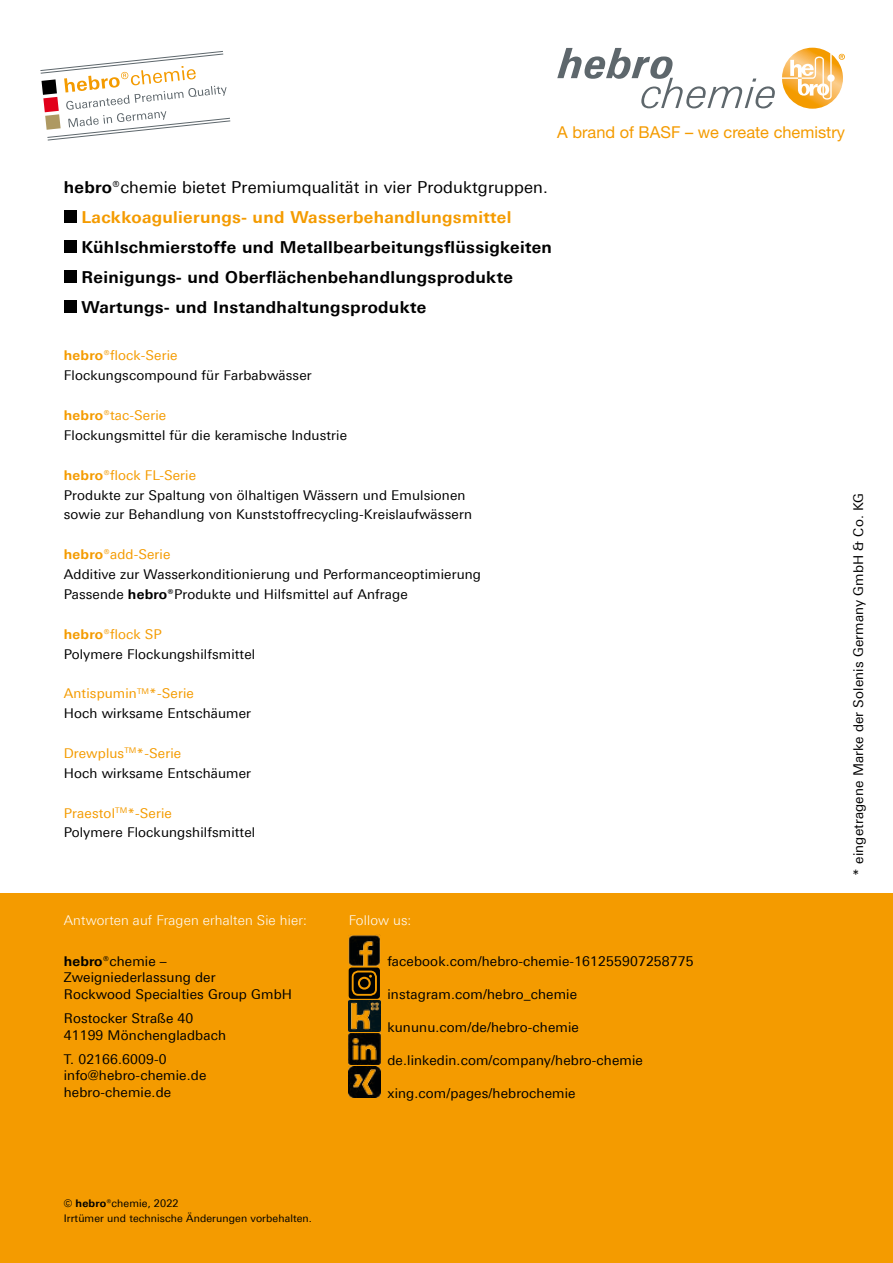
<style>
.page{position:relative;width:893px;height:1263px;background:#fff}
.page>*{position:absolute;margin:0;border:0;box-sizing:border-box;transform-origin:0 0}
.t1{font:700 16.5px/30px "LT Univers Basic";letter-spacing:.02em;color:#000}
.t2{font:16.5px/30px "LT Univers Basic";letter-spacing:.01em;color:#000}
.t3{font:16.35px "Helvetica Neue";color:#f49b00}
.t4{font:13.5px/19.8px "LT Univers Basic";letter-spacing:.01em;color:#000}
.t5{font:300 13.5px "LT Univers Basic";letter-spacing:.01em;color:#fff}
.t6{font:10.5px/14.9px "LT Univers Basic";letter-spacing:.01em;color:#000}
.s1{font-weight:700}
.s2{font-weight:700;color:#f49b00}
.s3{color:#f49b00}
</style>
<div class="page">
<div style="left:64px;top:210px;width:13px;height:13px;background:#000"></div>
<div style="left:64px;top:240px;width:13px;height:13px;background:#000"></div>
<div style="left:64px;top:270px;width:13px;height:13px;background:#000"></div>
<div style="left:64px;top:300px;width:13px;height:13px;background:#000"></div>
<svg style="left:40px;top:51px;width:191px;height:90px"></svg>
<svg style="left:557px;top:48px;width:218px;height:60px"></svg>
<svg style="left:782px;top:48px;width:63px;height:61px"></svg>
<div style="left:0;top:893px;width:893px;height:370px;background:#f49b00"></div>
<img style="left:349px;top:934px;width:31px;height:32px">
<img style="left:349px;top:1000px;width:31px;height:98px">
<div style="left:349px;top:967px;width:31px;height:32px;background:#000204;border-radius:3px"></div>
<div style="left:358px;top:977px;width:13px;height:12px;border:2px solid #f49b00;border-radius:50%"></div>
<div style="left:352px;top:970px;width:25px;height:26px;border:2px solid #f49b00;border-radius:6px"></div>
<p class="t3" style="left:557px;top:122px;width:289px">A brand of BASF – we create chemistry</p>
<p class="t2" style="left:81px;top:172px;width:468px;text-indent:-18px"><span class="s1">hebro</span>®chemie bietet Premiumqualität in vier Produktgruppen.<br><span class="s2">Lackkoagulierungs- und Wasserbehandlungsmittel</span></p>
<p class="t1" style="left:81px;top:232px;width:472px">Kühlschmierstoffe und Metallbearbeitungsflüssigkeiten<br>Reinigungs- und Oberflächenbehandlungsprodukte<br>Wartungs- und Instandhaltungsprodukte</p>
<p class="t4" style="left:64px;top:346px;width:249px"><span class="s2">hebro</span><span class="s3">®flock-Serie<br></span>Flockungscompound für Farbabwässer</p>
<p class="t4" style="left:64px;top:405px;width:285px"><span class="s2">hebro</span><span class="s3">®tac-Serie<br></span>Flockungsmittel für die keramische Industrie</p>
<p class="t4" style="left:64px;top:465px;width:410px"><span class="s2">hebro</span><span class="s3">®flock FL-Serie<br></span>Produkte zur Spaltung von ölhaltigen Wässern und Emulsionen sowie zur Behandlung von Kunststoffrecycling-Kreislaufwässern</p>
<p class="t4" style="left:64px;top:544px;width:419px"><span class="s2">hebro</span><span class="s3">®add-Serie<br></span>Additive zur Wasserkonditionierung und Performanceoptimierung<br>Passende <span class="s1">hebro®</span>Produkte und Hilfsmittel auf Anfrage</p>
<p class="t4" style="left:64px;top:624px;width:193px"><span class="s2">hebro</span><span class="s3">®flock SP<br></span>Polymere Flockungshilfsmittel</p>
<p class="t4" style="left:64px;top:683px;width:189px"><span class="s3">Antispumin</span><sup>TM</sup><span class="s3">*-Serie<br></span>Hoch wirksame Entschäumer</p>
<p class="t4" style="left:64px;top:743px;width:189px"><span class="s3">Drewplus</span><sup>TM</sup><span class="s3">*-Serie<br></span>Hoch wirksame Entschäumer</p>
<p class="t4" style="left:64px;top:803px;width:193px"><span class="s3">Praestol</span><sup>TM</sup><span class="s3">*-Serie<br></span>Polymere Flockungshilfsmittel</p>
<p class="t4" style="left:848px;top:875px;width:384px;rotate:-90deg">* eingetragene Marke der Solenis Germany GmbH &amp; Co. KG</p>
<p class="t5" style="left:64px;top:912px;width:245px">Antworten auf Fragen erhalten Sie hier:</p>
<p class="t5" style="left:349px;top:912px;width:64px">Follow us:</p>
<p class="t4" style="left:387px;top:951px;width:308px">facebook.com/hebro-chemie-161255907258775</p>
<p class="t4" style="left:387px;top:984px;width:191px">instagram.com/hebro_chemie</p>
<p class="t4" style="left:387px;top:1017px;width:193px">kununu.com/de/hebro-chemie</p>
<p class="t4" style="left:387px;top:1050px;width:257px">de.linkedin.com/company/hebro-chemie</p>
<p class="t4" style="left:387px;top:1083px;width:190px">xing.com/pages/hebrochemie</p>
<p class="t4" style="left:64px;top:952px;width:230px;line-height:16.5px"><span class="s1">hebro</span>®chemie –<br>Zweigniederlassung der<br>Rockwood Specialties Group GmbH</p>
<p class="t4" style="left:64px;top:1010px;width:164px;line-height:16.5px">Rostocker Straße 40<br>41199 Mönchengladbach</p>
<p class="t4" style="left:64px;top:1050px;width:144px;line-height:16.5px">T. 02166.6009-0 info@hebro-chemie.de hebro-chemie.de</p>
<p class="t6" style="left:64px;top:1196px;width:250px">© <span class="s1">hebro</span>®chemie, 2022<br>Irrtümer und technische Änderungen vorbehalten.</p>
</div>
